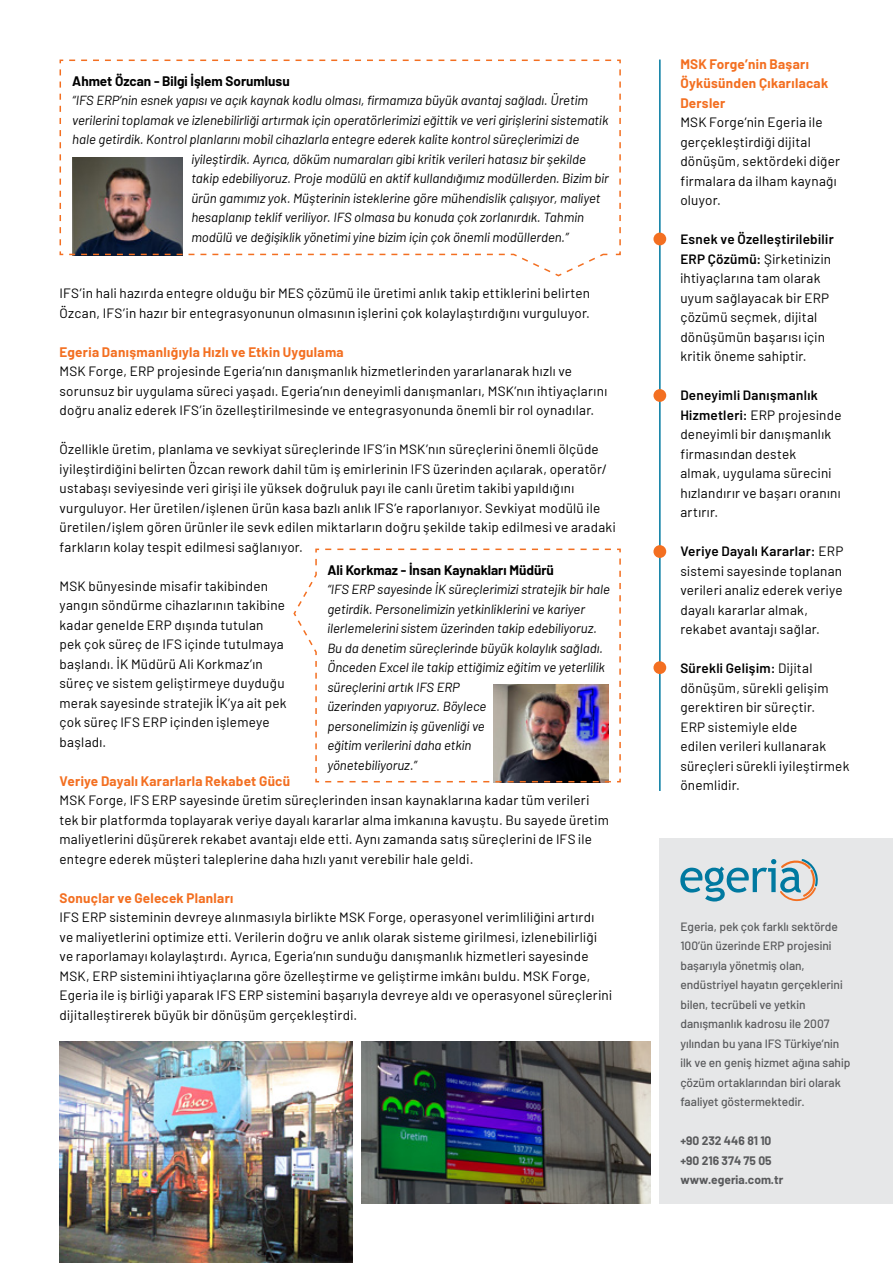
<style>
.page{position:relative;width:893px;height:1263px;background:#fff}
.page>*{position:absolute;margin:0;border:0;box-sizing:border-box;transform-origin:0 0}
.t1{font:13.5px/19.5px "Barlow";letter-spacing:.02em;color:#000}
.t2{font:700 13.5px/19.5px "Barlow";letter-spacing:.02em;color:#f36f21}
.t3{font:700 13.5px "Barlow";color:#000}
.t4{font:italic 13.2px/19.5px "Barlow";color:#000}
.t5{font:500 12px/19.5px "Barlow";color:#58595b}
.t6{font:700 12px/19.5px "Barlow";color:#58595b}
.s1{font-weight:600}
</style>
<div class="page">
<div style="left:659px;top:838px;width:234px;height:365px;background:#e6e7e8"></div>
<hr style="left:659px;top:60px;width:2px;height:731px;background:#0079a0">
<div style="left:653px;top:233px;width:13px;height:12px;background:#f36f21;border-radius:50%"></div>
<div style="left:653px;top:389px;width:13px;height:13px;background:#f36f21;border-radius:50%"></div>
<div style="left:653px;top:545px;width:13px;height:13px;background:#f36f21;border-radius:50%"></div>
<div style="left:653px;top:661px;width:13px;height:13px;background:#f36f21;border-radius:50%"></div>
<svg style="left:680px;top:859px;width:138px;height:42px"></svg>
<img style="left:60px;top:1042px;width:293px;height:221px">
<img style="left:361px;top:1042px;width:290px;height:161px">
<svg style="left:59px;top:59px;width:562px;height:218px"></svg>
<svg style="left:293px;top:548px;width:328px;height:235px"></svg>
<p class="t2" style="left:680px;top:53px;width:149px">MSK Forge’nin Başarı<br>Öyküsünden Çıkarılacak<br>Dersler</p>
<p class="t1" style="left:680px;top:112px;width:161px">MSK Forge’nin Egeria ile gerçekleştirdiği dijital dönüşüm, sektördeki diğer firmalara da ilham kaynağı oluyor.</p>
<p class="t1" style="left:680px;top:229px;width:155px"><span class="s1">Esnek ve Özelleştirilebilir<br>ERP Çözümü:</span> Şirketinizin ihtiyaçlarına tam olarak uyum sağlayacak bir ERP çözümü seçmek, dijital dönüşümün başarısı için kritik öneme sahiptir.</p>
<p class="t1" style="left:680px;top:385px;width:163px"><span class="s1">Deneyimli Danışmanlık<br>Hizmetleri:</span> ERP projesinde deneyimli bir danışmanlık firmasından destek<br>almak, uygulama sürecini hızlandırır ve başarı oranını artırır.</p>
<p class="t1" style="left:680px;top:541px;width:164px"><span class="s1">Veriye Dayalı Kararlar:</span> ERP sistemi sayesinde toplanan verileri analiz ederek veriye dayalı kararlar almak, rekabet avantajı sağlar.</p>
<p class="t1" style="left:680px;top:657px;width:171px"><span class="s1">Sürekli Gelişim:</span> Dijital dönüşüm, sürekli gelişim gerektiren bir süreçtir.<br>ERP sistemiyle elde<br>edilen verileri kullanarak süreçleri sürekli iyileştirmek önemlidir.</p>
<p class="t3" style="left:72px;top:71px;width:219px">Ahmet Özcan - Bilgi İşlem Sorumlusu</p>
<p class="t4" style="left:72px;top:90px;width:517px">“IFS ERP’nin esnek yapısı ve açık kaynak kodlu olması, firmamıza büyük avantaj sağladı. Üretim</p>
<p class="t4" style="left:72px;top:109px;width:538px">verilerini toplamak ve izlenebilirliği artırmak için operatörlerimizi eğittik ve veri girişlerini sistematik</p>
<p class="t4" style="left:72px;top:129px;width:508px">hale getirdik. Kontrol planlarını mobil cihazlarla entegre ederek kalite kontrol süreçlerimizi de</p>
<p class="t4" style="left:191px;top:148px;width:396px">iyileştirdik. Ayrıca, döküm numaraları gibi kritik verileri hatasız bir şekilde</p>
<p class="t4" style="left:191px;top:168px;width:419px">takip edebiliyoruz. Proje modülü en aktif kullandığımız modüllerden. Bizim bir</p>
<p class="t4" style="left:191px;top:187px;width:411px">ürün gamımız yok. Müşterinin isteklerine göre mühendislik çalışıyor, maliyet</p>
<p class="t4" style="left:191px;top:207px;width:394px">hesaplanıp teklif veriliyor. IFS olmasa bu konuda çok zorlanırdık. Tahmin</p>
<p class="t4" style="left:191px;top:226px;width:379px">modülü ve değişiklik yönetimi yine bizim için çok önemli modüllerden.”</p>
<p class="t1" style="left:60px;top:283px;width:532px">IFS’in hali hazırda entegre olduğu bir MES çözümü ile üretimi anlık takip ettiklerini belirten<br>Özcan, IFS’in hazır bir entegrasyonunun olmasının işlerini çok kolaylaştırdığını vurguluyor.</p>
<p class="t2" style="left:60px;top:341px;width:286px">Egeria Danışmanlığıyla Hızlı ve Etkin Uygulama</p>
<p class="t1" style="left:60px;top:361px;width:549px">MSK Forge, ERP projesinde Egeria’nın danışmanlık hizmetlerinden yararlanarak hızlı ve sorunsuz bir uygulama süreci yaşadı. Egeria’nın deneyimli danışmanları, MSK’nın ihtiyaçlarını doğru analiz ederek IFS’in özelleştirilmesinde ve entegrasyonunda önemli bir rol oynadılar.</p>
<p class="t1" style="left:60px;top:439px;width:558px">Özellikle üretim, planlama ve sevkiyat süreçlerinde IFS’in MSK’nın süreçlerini önemli ölçüde iyileştirdiğini belirten Özcan rework dahil tüm iş emirlerinin IFS üzerinden açılarak, operatör/ ustabaşı seviyesinde veri girişi ile yüksek doğruluk payı ile canlı üretim takibi yapıldığını vurguluyor. Her üretilen/işlenen ürün kasa bazlı anlık IFS’e raporlanıyor. Sevkiyat modülü ile üretilen/işlem gören ürünler ile sevk edilen miktarların doğru şekilde takip edilmesi ve aradaki farkların kolay tespit edilmesi sağlanıyor.</p>
<p class="t1" style="left:60px;top:575px;width:229px">MSK bünyesinde misafir takibinden yangın söndürme cihazlarının takibine kadar genelde ERP dışında tutulan pek çok süreç de IFS içinde tutulmaya başlandı. İK Müdürü Ali Korkmaz’ın süreç ve sistem geliştirmeye duyduğu merak sayesinde stratejik İK’ya ait pek çok süreç IFS ERP içinden işlemeye başladı.</p>
<p class="t2" style="left:60px;top:770px;width:232px">Veriye Dayalı Kararlarla Rekabet Gücü</p>
<p class="t1" style="left:60px;top:790px;width:551px">MSK Forge, IFS ERP sayesinde üretim süreçlerinden insan kaynaklarına kadar tüm verileri tek bir platformda toplayarak veriye dayalı kararlar alma imkanına kavuştu. Bu sayede üretim maliyetlerini düşürerek rekabet avantajı elde etti. Aynı zamanda satış süreçlerini de IFS ile entegre ederek müşteri taleplerine daha hızlı yanıt verebilir hale geldi.</p>
<p class="t2" style="left:60px;top:887px;width:175px">Sonuçlar ve Gelecek Planları</p>
<p class="t1" style="left:60px;top:907px;width:554px">IFS ERP sisteminin devreye alınmasıyla birlikte MSK Forge, operasyonel verimliliğini artırdı<br>ve maliyetlerini optimize etti. Verilerin doğru ve anlık olarak sisteme girilmesi, izlenebilirliği ve raporlamayı kolaylaştırdı. Ayrıca, Egeria’nın sunduğu danışmanlık hizmetleri sayesinde MSK, ERP sistemini ihtiyaçlarına göre özelleştirme ve geliştirme imkânı buldu. MSK Forge, Egeria ile iş birliği yaparak IFS ERP sistemini başarıyla devreye aldı ve operasyonel süreçlerini dijitalleştirerek büyük bir dönüşüm gerçekleştirdi.</p>
<p class="t5" style="left:680px;top:915px;width:172px">Egeria, pek çok farklı sektörde<br>100’ün üzerinde ERP projesini başarıyla yönetmiş olan, endüstriyel hayatın gerçeklerini bilen, tecrübeli ve yetkin danışmanlık kadrosu ile 2007 yılından bu yana IFS Türkiye’nin ilk ve en geniş hizmet ağına sahip çözüm ortaklarından biri olarak faaliyet göstermektedir.</p>
<p class="t6" style="left:680px;top:1130px;width:104px">+90 232 446 81 10 +90 216 374 75 05 www.egeria.com.tr</p>
<p class="t3" style="left:327px;top:560px;width:228px">Ali Korkmaz - İnsan Kaynakları Müdürü</p>
<p class="t4" style="left:327px;top:579px;width:284px">“IFS ERP sayesinde İK süreçlerimizi stratejik bir hale getirdik. Personelimizin yetkinliklerini ve kariyer ilerlemelerini sistem üzerinden takip edebiliyoruz.<br>Bu da denetim süreçlerinde büyük kolaylık sağladı.<br>Önceden Excel ile takip ettiğimiz eğitim ve yeterlilik süreçlerini artık IFS ERP<br>üzerinden yapıyoruz. Böylece<br>personelimizin iş güvenliği ve<br>eğitim verilerini daha etkin<br>yönetebiliyoruz.”</p>
</div>
